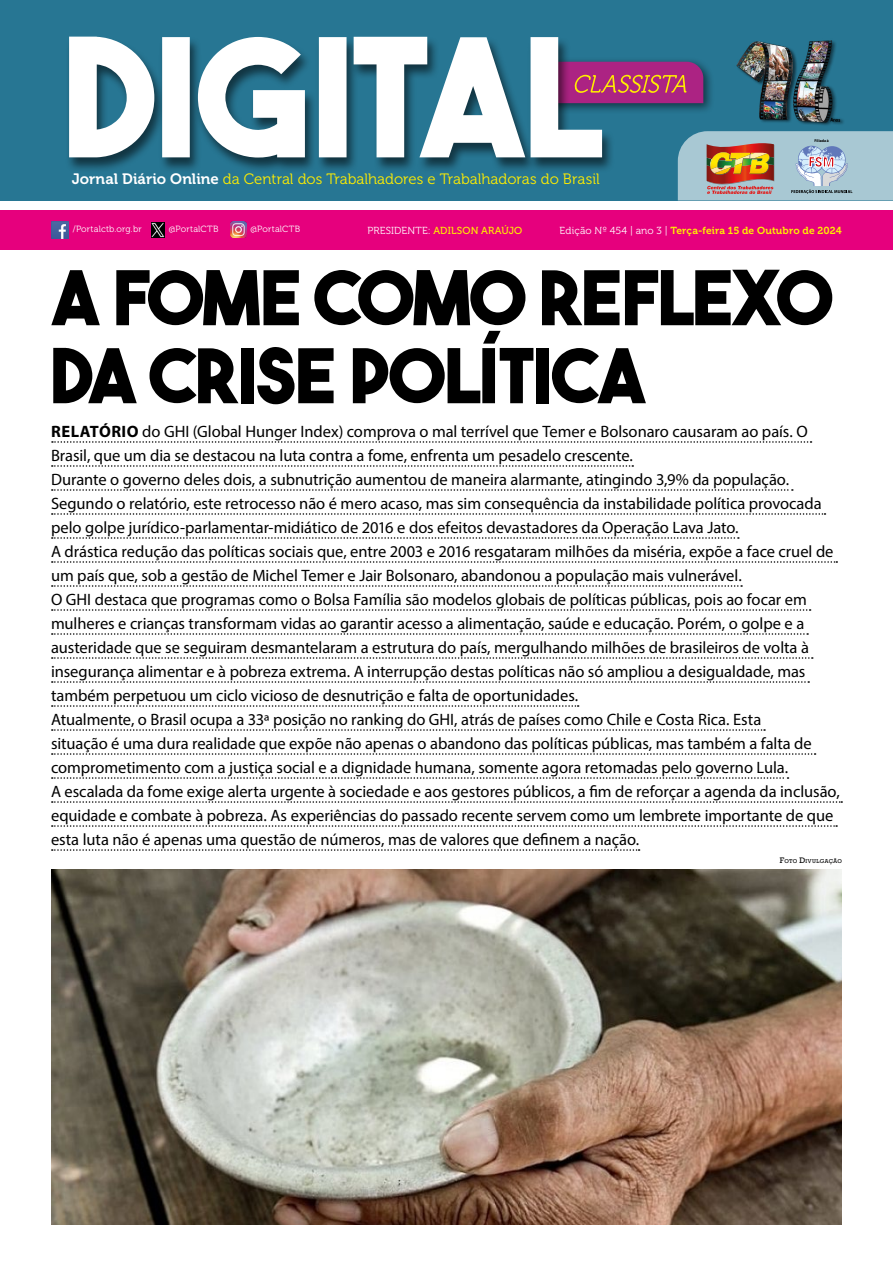
<style>
.page{position:relative;width:893px;height:1263px;background:#fff}
.page>*{position:absolute;margin:0;border:0;box-sizing:border-box;transform-origin:0 0}
.t1{font:75px/78px "The Bold Font";letter-spacing:-.03em;color:#000}
.t2{font:16.5px/24px "Myriad Pro";letter-spacing:-.005em;color:#000}
.t3{font:15px "Museo 300";color:#ffed00}
.t4{font:10.2px "Museo 700";letter-spacing:.015em;color:#ffed00}
.t5{font:10.2px "Museo 500";letter-spacing:.01em;color:#ffed00}
.t6{font:9px "Museo 300";letter-spacing:.02em;color:#fff}
.t7{font:5.25px "Rockwell";letter-spacing:.04em;color:#000}
.t8{font:700 4.05px "Myriad Pro";color:#000}
.s1{font-family:"Museo 700";color:#fff}
.s2{font-family:"Museo 300";color:#fff}
.s3{font-weight:700}
.s4{font-size:7.5px}
</style>
<div class="page">
<div style="left:0;top:0;width:893px;height:200px;background:#277693"></div>
<div style="left:537px;top:57px;width:177px;height:57px;background:#000;opacity:.75"></div>
<div style="left:0;top:210px;width:893px;height:39px;background:#e6007d"></div>
<div style="left:65px;top:36px;width:550px;height:137px;background:#000;opacity:.55"></div>
<svg style="left:69px;top:37px;width:533px;height:121px;fill:#fff"></svg>
<svg style="left:543px;top:62px;width:160px;height:41px;background:#b64781"></svg>
<img style="left:51px;top:222px;width:17px;height:17px">
<img style="left:151px;top:223px;width:13px;height:14px">
<img style="left:230px;top:221px;width:17px;height:16px">
<svg style="left:678px;top:131px;width:215px;height:69px;background:#aab1b0"></svg>
<img style="left:736px;top:40px;width:105px;height:84px">
<svg style="left:52px;top:441px;width:759px;height:2px"></svg>
<svg style="left:52px;top:465px;width:581px;height:2px"></svg>
<svg style="left:52px;top:489px;width:741px;height:2px"></svg>
<svg style="left:52px;top:513px;width:773px;height:2px"></svg>
<svg style="left:52px;top:537px;width:687px;height:2px"></svg>
<svg style="left:52px;top:561px;width:785px;height:2px"></svg>
<svg style="left:52px;top:585px;width:690px;height:2px"></svg>
<svg style="left:52px;top:609px;width:759px;height:2px"></svg>
<svg style="left:52px;top:633px;width:756px;height:2px"></svg>
<svg style="left:52px;top:657px;width:761px;height:2px"></svg>
<svg style="left:52px;top:681px;width:757px;height:2px"></svg>
<svg style="left:52px;top:705px;width:527px;height:2px"></svg>
<svg style="left:52px;top:729px;width:713px;height:2px"></svg>
<svg style="left:52px;top:753px;width:764px;height:2px"></svg>
<svg style="left:52px;top:777px;width:736px;height:2px"></svg>
<svg style="left:52px;top:801px;width:790px;height:2px"></svg>
<svg style="left:52px;top:825px;width:785px;height:2px"></svg>
<svg style="left:52px;top:849px;width:588px;height:2px"></svg>
<img style="left:51px;top:869px;width:791px;height:356px">
<p class="t3" style="left:72px;top:170px;width:529px"><span class="s1">Jornal Diário Online</span> da Central dos Trabalhadores e Trabalhadoras do Brasil</p>
<p class="t8" style="left:815px;top:138px;width:16px">Filiada à</p>
<p class="t6" style="left:73px;top:224px;width:70px">/Portalctb.org.br</p>
<p class="t6" style="left:169px;top:224px;width:51px">@PortalCTB</p>
<p class="t6" style="left:251px;top:224px;width:51px">@PortalCTB</p>
<p class="t5" style="left:367px;top:225px;width:156px"><span class="s2">PRESIDENTE:</span> ADILSON ARAÚJO</p>
<p class="t4" style="left:560px;top:225px;width:284px"><span class="s2">Edição Nº 454 | ano 3 |</span> Terça-feira 15 de Outubro de 2024</p>
<h1 class="t1" style="left:51px;top:257px;width:782px">A FOME COMO REFLEXO<br>DA CRISE POLÍTICA</h1>
<p class="t2" style="left:51px;top:419px;width:790px"><span class="s3">RELATÓRIO</span> do GHI (Global Hunger Index) comprova o mal terrível que Temer e Bolsonaro causaram ao país. O Brasil, que um dia se destacou na luta contra a fome, enfrenta um pesadelo crescente.<br>Durante o governo deles dois, a subnutrição aumentou de maneira alarmante, atingindo 3,9% da população.<br>Segundo o relatório, este retrocesso não é mero acaso, mas sim consequência da instabilidade política provocada pelo golpe jurídico-parlamentar-midiático de 2016 e dos efeitos devastadores da Operação Lava Jato.<br>A drástica redução das políticas sociais que, entre 2003 e 2016 resgataram milhões da miséria, expõe a face cruel de um país que, sob a gestão de Michel Temer e Jair Bolsonaro, abandonou a população mais vulnerável.<br>O GHI destaca que programas como o Bolsa Família são modelos globais de políticas públicas, pois ao focar em mulheres e crianças transformam vidas ao garantir acesso a alimentação, saúde e educação. Porém, o golpe e a austeridade que se seguiram desmantelaram a estrutura do país, mergulhando milhões de brasileiros de volta à insegurança alimentar e à pobreza extrema. A interrupção destas políticas não só ampliou a desigualdade, mas também perpetuou um ciclo vicioso de desnutrição e falta de oportunidades.<br>Atualmente, o Brasil ocupa a 33ª posição no ranking do GHI, atrás de países como Chile e Costa Rica. Esta<br>situação é uma dura realidade que expõe não apenas o abandono das políticas públicas, mas também a falta de comprometimento com a justiça social e a dignidade humana, somente agora retomadas pelo governo Lula.<br>A escalada da fome exige alerta urgente à sociedade e aos gestores públicos, a fim de reforçar a agenda da inclusão, equidade e combate à pobreza. As experiências do passado recente servem como um lembrete importante de que esta luta não é apenas uma questão de números, mas de valores que definem a nação.</p>
<p class="t7" style="left:780px;top:858px;width:63px"><span class="s4">F</span>OTO <span class="s4">D</span>IVULGAÇÃO</p>
</div>
